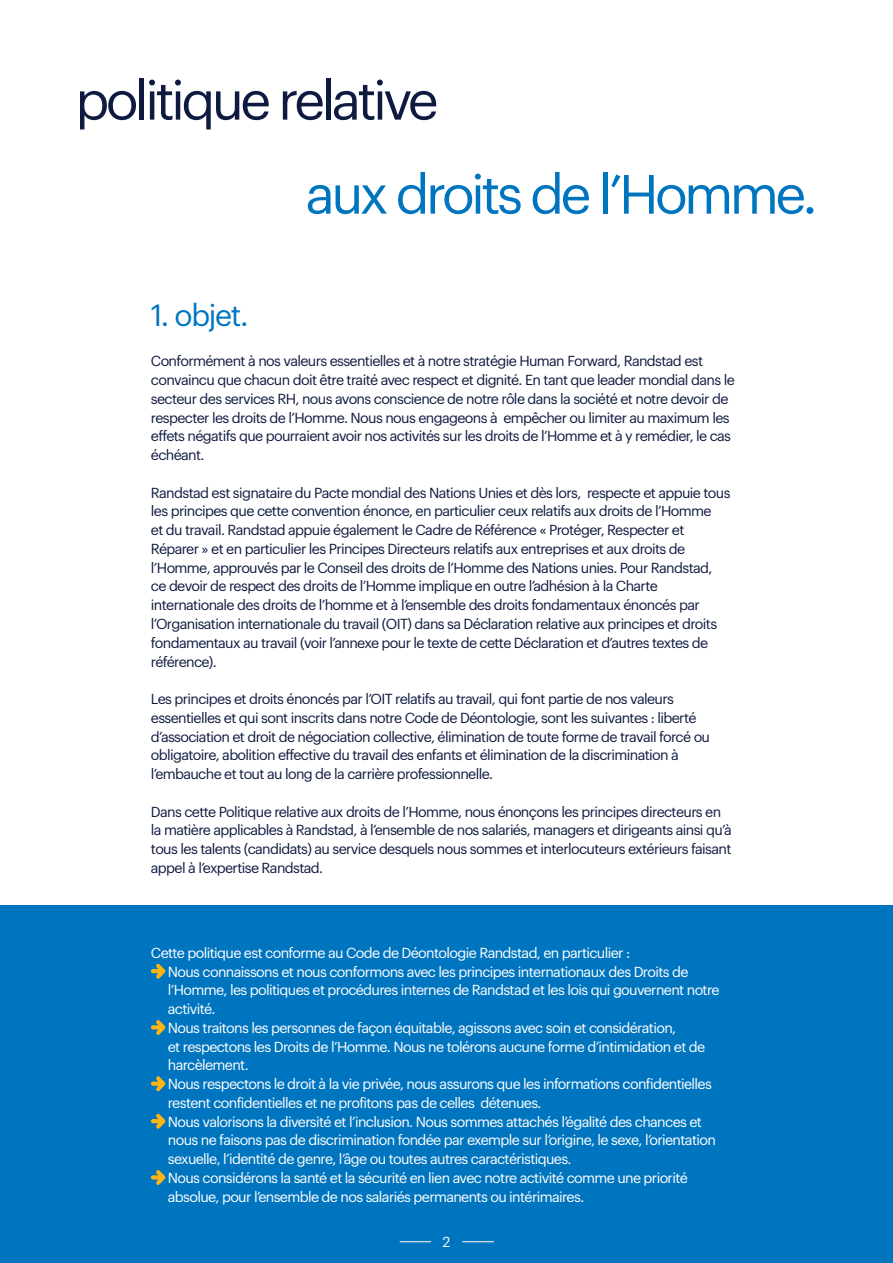
<style>
.page{position:relative;width:893px;height:1263px;background:#fff}
.page>*{position:absolute;margin:0;border:0;box-sizing:border-box;transform-origin:0 0}
.t1{font:54px "Graphik";letter-spacing:-.065em;color:#0075bf}
.t2{font:54px "Graphik";letter-spacing:-.065em;color:#0f1a40}
.t3{font:30px "Graphik";letter-spacing:-.045em;color:#0075bf}
.t4{font:14.25px/18.8px "Graphik";letter-spacing:-.045em;color:#0f1a40}
.t5{font:14.25px/18.8px "Graphik";letter-spacing:-.045em;color:#fff}
</style>
<div class="page">
<div style="left:0;top:905px;width:893px;height:358px;background:#0075bf"></div>
<svg style="left:151px;top:963px;width:14px;height:16px"></svg>
<svg style="left:151px;top:1020px;width:14px;height:15px"></svg>
<svg style="left:151px;top:1076px;width:14px;height:15px"></svg>
<svg style="left:151px;top:1113px;width:14px;height:16px"></svg>
<svg style="left:151px;top:1170px;width:14px;height:15px"></svg>
<hr style="left:462px;top:1241px;width:32px;height:1px;background:#fff">
<hr style="left:400px;top:1241px;width:31px;height:1px;background:#fff">
<h1 class="t2" style="left:75px;top:60px;width:365px">politique relative</h1>
<h1 class="t1" style="left:306px;top:154px;width:513px">aux droits de l’Homme.</h1>
<h2 class="t3" style="left:151px;top:293px;width:99px">1. objet.</h2>
<p class="t4" style="left:151px;top:351px;width:585px">Conformément à nos valeurs essentielles et à notre stratégie Human Forward, Randstad est convaincu que chacun doit être traité avec respect et dignité. En tant que leader mondial dans le secteur des services RH, nous avons conscience de notre rôle dans la société et notre devoir de respecter les droits de l’Homme. Nous nous engageons à empêcher ou limiter au maximum les effets négatifs que pourraient avoir nos activités sur les droits de l’Homme et à y remédier, le cas échéant.</p>
<p class="t4" style="left:151px;top:482px;width:581px">Randstad est signataire du Pacte mondial des Nations Unies et dès lors, respecte et appuie tous les principes que cette convention énonce, en particulier ceux relatifs aux droits de l’Homme<br>et du travail. Randstad appuie également le Cadre de Référence « Protéger, Respecter et Réparer » et en particulier les Principes Directeurs relatifs aux entreprises et aux droits de l’Homme, approuvés par le Conseil des droits de l’Homme des Nations unies. Pour Randstad, ce devoir de respect des droits de l’Homme implique en outre l’adhésion à la Charte internationale des droits de l’homme et à l’ensemble des droits fondamentaux énoncés par l’Organisation internationale du travail (OIT) dans sa Déclaration relative aux principes et droits fondamentaux au travail (voir l’annexe pour le texte de cette Déclaration et d’autres textes de référence).</p>
<p class="t4" style="left:151px;top:688px;width:561px">Les principes et droits énoncés par l’OIT relatifs au travail, qui font partie de nos valeurs essentielles et qui sont inscrits dans notre Code de Déontologie, sont les suivantes : liberté d’association et droit de négociation collective, élimination de toute forme de travail forcé ou obligatoire, abolition effective du travail des enfants et élimination de la discrimination à l’embauche et tout au long de la carrière professionnelle.</p>
<p class="t4" style="left:151px;top:801px;width:582px">Dans cette Politique relative aux droits de l’Homme, nous énonçons les principes directeurs en la matière applicables à Randstad, à l’ensemble de nos salariés, managers et dirigeants ainsi qu’à tous les talents (candidats) au service desquels nous sommes et interlocuteurs extérieurs faisant appel à l’expertise Randstad.</p>
<p class="t5" style="left:168px;top:942px;width:553px;text-indent:-17px">Cette politique est conforme au Code de Déontologie Randstad, en particulier :<br>Nous connaissons et nous conformons avec les principes internationaux des Droits de l’Homme, les politiques et procédures internes de Randstad et les lois qui gouvernent notre activité.<br>Nous traitons les personnes de façon équitable, agissons avec soin et considération,<br>et respectons les Droits de l’Homme. Nous ne tolérons aucune forme d’intimidation et de harcèlement.<br>Nous respectons le droit à la vie privée, nous assurons que les informations confidentielles restent confidentielles et ne profitons pas de celles détenues.<br>Nous valorisons la diversité et l’inclusion. Nous sommes attachés l’égalité des chances et nous ne faisons pas de discrimination fondée par exemple sur l’origine, le sexe, l’orientation sexuelle, l’identité de genre, l’âge ou toutes autres caractéristiques.<br>Nous considérons la santé et la sécurité en lien avec notre activité comme une priorité absolue, pour l’ensemble de nos salariés permanents ou intérimaires.</p>
<p class="t5" style="left:443px;top:1231px;width:9px">2</p>
</div>
